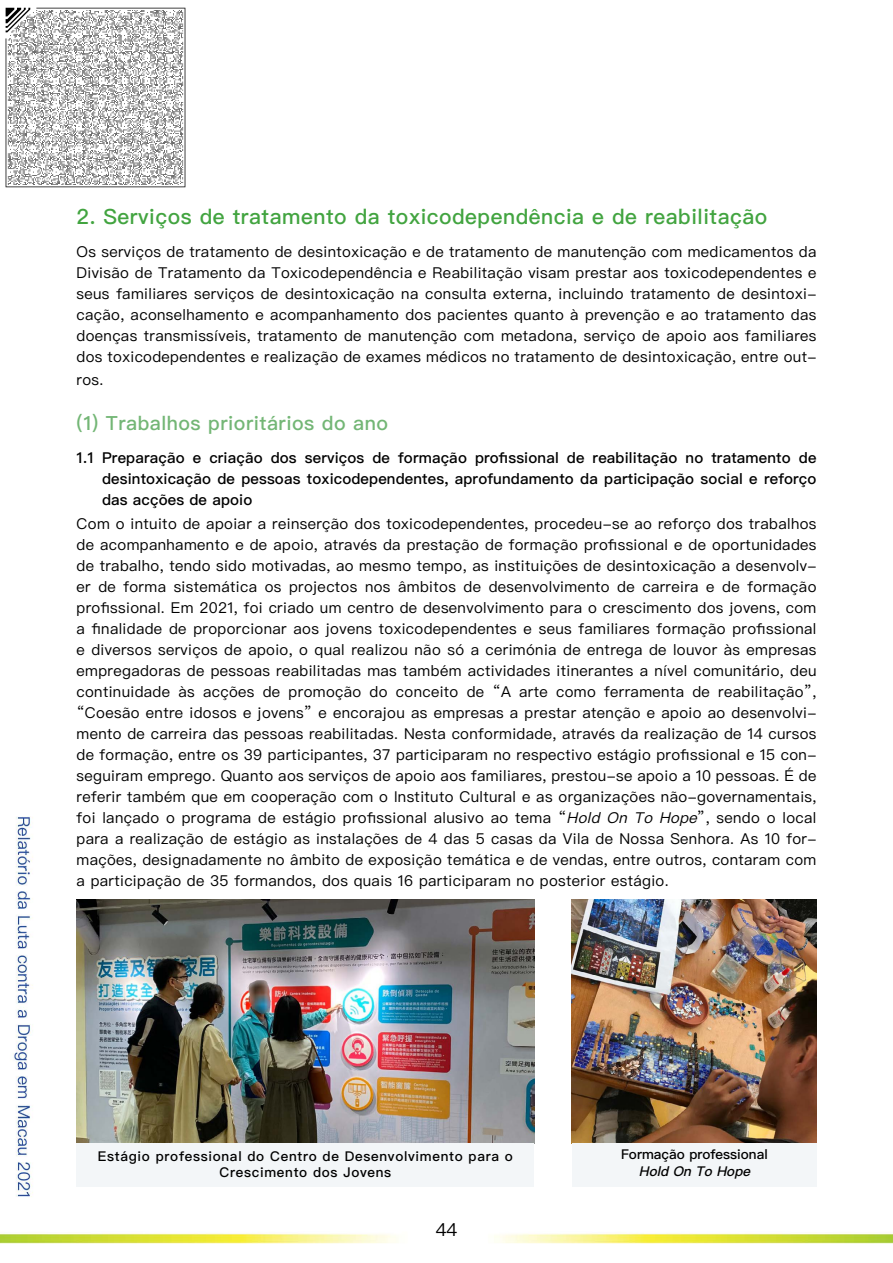
<style>
.page{position:relative;width:893px;height:1263px;background:#fff}
.page>*{position:absolute;margin:0;border:0;box-sizing:border-box;transform-origin:0 0}
.t1{font:500 21px "Ping Fang TC";letter-spacing:.025em;color:#42a440}
.t2{font:500 19.5px "Ping Fang TC";letter-spacing:.025em;color:#73b675}
.t3{font:18px "Ping Fang HK";color:#000}
.t4{font:15px/21px "Ping Fang TC";letter-spacing:.025em;color:#000;text-align:justify}
.t5{font:500 15px/21px "Ping Fang TC";letter-spacing:.01em;color:#000;text-align:justify}
.t6{font:500 13.5px/16.5px "Ping Fang TC";letter-spacing:.05em;color:#000;text-align:center}
.t7{font:500 13.5px "Ping Fang TC";color:#000}
.t8{font:italic 500 13.5px "Ping Fang TC";color:#000}
.s1{font-style:italic}
</style>
<div class="page">
<img style="left:0;top:816px;width:893px;height:428px">
<img style="left:77px;top:899px;width:457px;height:244px">
<div style="left:77px;top:1143px;width:457px;height:43px;background:#f3f6f8"></div>
<img style="left:572px;top:899px;width:244px;height:244px">
<div style="left:572px;top:1143px;width:244px;height:43px;background:#f3f6f8"></div>
<img style="left:5px;top:7px;width:181px;height:181px">
<h1 class="t1" style="left:77px;top:204px;width:692px">2. Serviços de tratamento da toxicodependência e de reabilitação</h1>
<p class="t4" style="left:77px;top:241px;width:741px">Os serviços de tratamento de desintoxicação e de tratamento de manutenção com medicamentos da Divisão de Tratamento da Toxicodependência e Reabilitação visam prestar aos toxicodependentes e seus familiares serviços de desintoxicação na consulta externa, incluindo tratamento de desintoxi&shy;cação, aconselhamento e acompanhamento dos pacientes quanto à prevenção e ao tratamento das doenças transmissíveis, tratamento de manutenção com metadona, serviço de apoio aos familiares dos toxicodependentes e realização de exames médicos no tratamento de desintoxicação, entre out-</p>
<p class="t4" style="left:77px;top:369px;width:28px">ros.</p>
<h2 class="t2" style="left:77px;top:411px;width:313px">(1) Trabalhos prioritários do ano</h2>
<p class="t5" style="left:77px;top:447px;width:19px">1.1</p>
<p class="t5" style="left:102px;top:447px;width:716px">Preparação e criação dos serviços de formação profissional de reabilitação no tratamento de desintoxicação de pessoas toxicodependentes, aprofundamento da participação social e reforço das acções de apoio</p>
<p class="t4" style="left:77px;top:513px;width:741px">Com o intuito de apoiar a reinserção dos toxicodependentes, procedeu-se ao reforço dos trabalhos de acompanhamento e de apoio, através da prestação de formação profissional e de oportunidades de trabalho, tendo sido motivadas, ao mesmo tempo, as instituições de desintoxicação a desenvolv&shy;er de forma sistemática os projectos nos âmbitos de desenvolvimento de carreira e de formação profissional. Em 2021, foi criado um centro de desenvolvimento para o crescimento dos jovens, com a finalidade de proporcionar aos jovens toxicodependentes e seus familiares formação profissional e diversos serviços de apoio, o qual realizou não só a cerimónia de entrega de louvor às empresas empregadoras de pessoas reabilitadas mas também actividades itinerantes a nível comunitário, deu continuidade às acções de promoção do conceito de “A arte como ferramenta de reabilitação”, “Coesão entre idosos e jovens” e encorajou as empresas a prestar atenção e apoio ao desenvolvi&shy;mento de carreira das pessoas reabilitadas. Nesta conformidade, através da realização de 14 cursos de formação, entre os 39 participantes, 37 participaram no respectivo estágio profissional e 15 con&shy;seguiram emprego. Quanto aos serviços de apoio aos familiares, prestou-se apoio a 10 pessoas. É de referir também que em cooperação com o Instituto Cultural e as organizações não-governamentais, foi lançado o programa de estágio profissional alusivo ao tema “<span class="s1">Hold On To Hope</span>”, sendo o local para a realização de estágio as instalações de 4 das 5 casas da Vila de Nossa Senhora. As 10 for&shy;mações, designadamente no âmbito de exposição temática e de vendas, entre outros, contaram com a participação de 35 formandos, dos quais 16 participaram no posterior estágio.</p>
<p class="t6" style="left:98px;top:1147px;width:417px">Estágio professional do Centro de Desenvolvimento para o<br>Crescimento dos Jovens</p>
<p class="t7" style="left:621px;top:1146px;width:148px">Formação professional</p>
<p class="t8" style="left:639px;top:1162px;width:116px">Hold On To Hope</p>
<p class="t3" style="left:436px;top:1218px;width:23px">44</p>
</div>
